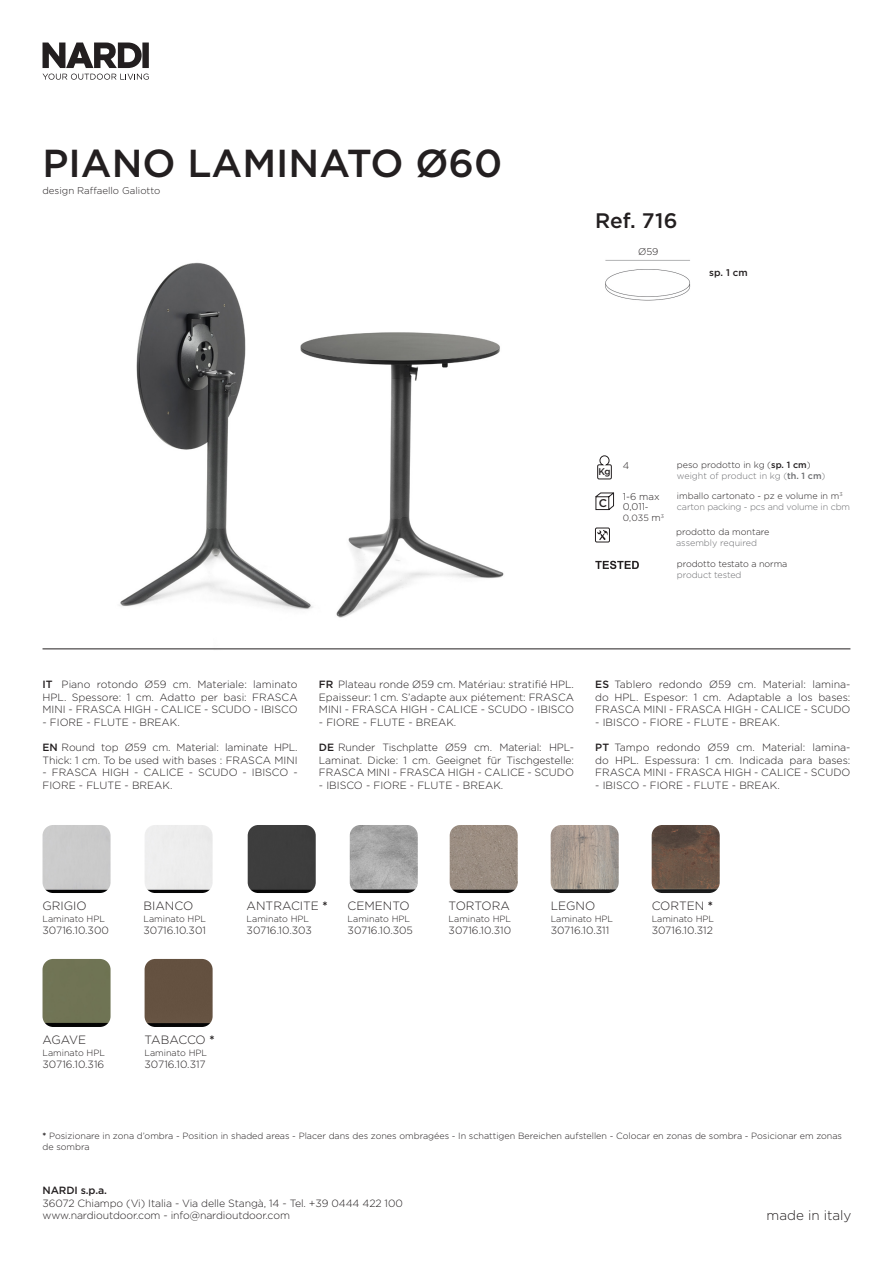
<style>
.page{position:relative;width:893px;height:1263px;background:#fff}
.page>*{position:absolute;margin:0;border:0;box-sizing:border-box;transform-origin:0 0}
.t1{font:500 39px "Gotham N";color:#231f20}
.t2{font:500 21px "Gotham N";color:#231f20}
.t3{font:300 13.5px "Gotham N";color:#231f20}
.t4{font:300 12px "Gotham N";color:#231f20}
.t5{font:300 12px "Gotham N";letter-spacing:-.02em;color:#231f20}
.t6{font:500 11.25px "Gotham N";color:#231f20}
.t7{font:300 10.5px/12.6px "Gotham N";color:#231f20;text-align:justify}
.t8{font:500 10.5px "Gotham N";letter-spacing:-.01em;color:#231f20}
.t9{font:300 9.75px "Gotham N";color:#231f20}
.t10{font:500 9.75px "Gotham N";color:#231f20}
.t11{font:500 9.75px "Gotham N";color:#231f20;scale:.93 1}
.t12{font:300 9px/10.8px "Gotham N";color:#231f20}
.t13{font:300 9px "Gotham N";letter-spacing:-.015em;color:#6c6d70}
.s1{font-size:9px}
.s2{font-size:9.75px}
.s3{font-weight:500}
.s4{font-weight:700}
</style>
<div class="page">
<svg style="left:43px;top:43px;width:106px;height:25px"></svg>
<svg style="left:43px;top:74px;width:106px;height:6px"></svg>
<img style="left:69px;top:262px;width:478px;height:388px">
<div style="left:595px;top:528px;width:15px;height:14px;border:1px solid #231f20"></div>
<svg style="left:597px;top:530px;width:11px;height:10px"></svg>
<svg style="left:595px;top:492px;width:20px;height:19px"></svg>
<svg style="left:597px;top:455px;width:15px;height:25px"></svg>
<img style="left:551px;top:825px;width:68px;height:68px">
<img style="left:43px;top:825px;width:68px;height:68px">
<img style="left:43px;top:959px;width:68px;height:68px">
<img style="left:145px;top:959px;width:68px;height:68px">
<img style="left:350px;top:825px;width:68px;height:68px">
<img style="left:145px;top:825px;width:68px;height:68px">
<img style="left:450px;top:825px;width:68px;height:68px">
<img style="left:248px;top:825px;width:68px;height:68px">
<img style="left:652px;top:825px;width:68px;height:68px">
<svg style="left:595px;top:561px;width:44px;height:8px"></svg>
<img style="left:605px;top:260px;width:86px;height:41px">
<hr style="left:43px;top:648px;width:807px;height:1px;background:#231f20">
<p class="t1" style="left:43px;top:141px;width:461px">PIANO LAMINATO Ø60</p>
<p class="t9" style="left:43px;top:185px;width:119px">design Raffaello Galiotto</p>
<p class="t2" style="left:595px;top:209px;width:84px">Ref. 716</p>
<p class="t9" style="left:638px;top:246px;width:22px">Ø59</p>
<p class="t10" style="left:709px;top:267px;width:40px">sp. 1 cm</p>
<p class="t11" style="left:598px;top:466px;width:15px">Kg</p>
<p class="t6" style="left:599px;top:497px;width:10px">C</p>
<p class="t9" style="left:623px;top:460px;width:8px">4</p>
<p class="t9" style="left:623px;top:491px;width:38px">1-6 max</p>
<p class="t9" style="left:623px;top:501px;width:27px">0,011<span class="s1">-</span></p>
<p class="t12" style="left:623px;top:512px;width:43px">0,035 <span class="s2">m</span><sup>3</sup></p>
<p class="t12" style="left:677px;top:460px;width:135px">peso prodotto in kg (<span class="s3">sp. 1 cm</span>)</p>
<p class="t13" style="left:677px;top:471px;width:150px">weight of product in kg (<span class="s3">th. 1 cm</span>)</p>
<p class="t12" style="left:677px;top:490px;width:167px">imballo cartonato - pz e volume in m<sup>3</sup></p>
<p class="t13" style="left:677px;top:502px;width:175px">carton packing - pcs and volume in cbm</p>
<p class="t12" style="left:676px;top:527px;width:95px">prodotto da montare</p>
<p class="t13" style="left:676px;top:538px;width:82px">assembly required</p>
<p class="t12" style="left:677px;top:559px;width:112px">prodotto testato a norma</p>
<p class="t13" style="left:677px;top:570px;width:66px">product tested</p>
<p class="t7" style="left:43px;top:678px;width:257px"><span class="s3">IT</span> Piano rotondo Ø59 cm. Materiale: laminato HPL. Spessore: 1 cm. Adatto per basi: FRASCA MINI - FRASCA HIGH - CALICE - SCUDO - IBISCO</p>
<p class="t7" style="left:43px;top:716px;width:139px">- FIORE - FLUTE - BREAK.</p>
<p class="t7" style="left:43px;top:741px;width:257px"><span class="s3">EN</span> Round top Ø59 cm. Material: laminate HPL.<br>Thick: 1 cm. To be used with bases : FRASCA MINI</p>
<p class="t7" style="left:43px;top:766px;width:257px">- FRASCA HIGH - CALICE - SCUDO - IBISCO -<br>FIORE - FLUTE - BREAK.</p>
<p class="t7" style="left:319px;top:678px;width:257px"><span class="s3">FR</span> Plateau ronde Ø59 cm. Matériau: stratifié HPL.<br>Epaisseur: 1 cm. S’adapte aux piétement: FRASCA MINI - FRASCA HIGH - CALICE - SCUDO - IBISCO</p>
<p class="t7" style="left:319px;top:716px;width:139px">- FIORE - FLUTE - BREAK.</p>
<p class="t7" style="left:319px;top:741px;width:257px"><span class="s3">DE</span> Runder Tischplatte Ø59 cm. Material: HPL-Laminat. Dicke: 1 cm. Geeignet für Tischgestelle:<br>FRASCA MINI - FRASCA HIGH - CALICE - SCUDO</p>
<p class="t7" style="left:319px;top:779px;width:186px">- IBISCO - FIORE - FLUTE - BREAK.</p>
<p class="t7" style="left:595px;top:678px;width:257px"><span class="s3">ES</span> Tablero redondo Ø59 cm. Material: lamina&shy;do HPL. Espesor: 1 cm. Adaptable a los bases:<br>FRASCA MINI - FRASCA HIGH - CALICE - SCUDO</p>
<p class="t7" style="left:595px;top:716px;width:186px">- IBISCO - FIORE - FLUTE - BREAK.</p>
<p class="t7" style="left:595px;top:741px;width:257px"><span class="s3">PT</span> Tampo redondo Ø59 cm. Material: lamina&shy;do HPL. Espessura: 1 cm. Indicada para bases:<br>FRASCA MINI - FRASCA HIGH - CALICE - SCUDO</p>
<p class="t7" style="left:595px;top:779px;width:186px">- IBISCO - FIORE - FLUTE - BREAK.</p>
<p class="t4" style="left:43px;top:899px;width:46px">GRIGIO</p>
<p class="t12" style="left:43px;top:913px;width:64px">Laminato HPL</p>
<p class="t7" style="left:43px;top:924px;width:68px">30716.10.300</p>
<p class="t4" style="left:144px;top:899px;width:51px">BIANCO</p>
<p class="t12" style="left:144px;top:913px;width:64px">Laminato HPL</p>
<p class="t7" style="left:144px;top:924px;width:64px">30716.10.301</p>
<p class="t4" style="left:247px;top:899px;width:83px">ANTRACITE <span class="s4">*</span></p>
<p class="t12" style="left:247px;top:913px;width:64px">Laminato HPL</p>
<p class="t7" style="left:247px;top:924px;width:67px">30716.10.303</p>
<p class="t4" style="left:348px;top:899px;width:64px">CEMENTO</p>
<p class="t12" style="left:348px;top:913px;width:64px">Laminato HPL</p>
<p class="t7" style="left:348px;top:924px;width:67px">30716.10.305</p>
<p class="t4" style="left:449px;top:899px;width:63px">TORTORA</p>
<p class="t12" style="left:449px;top:913px;width:64px">Laminato HPL</p>
<p class="t7" style="left:449px;top:924px;width:64px">30716.10.310</p>
<p class="t4" style="left:43px;top:1033px;width:45px">AGAVE</p>
<p class="t12" style="left:43px;top:1047px;width:64px">Laminato HPL</p>
<p class="t7" style="left:43px;top:1058px;width:63px">30716.10.316</p>
<p class="t5" style="left:145px;top:1033px;width:72px">TABACCO <span class="s4">*</span></p>
<p class="t12" style="left:145px;top:1047px;width:64px">Laminato HPL</p>
<p class="t7" style="left:145px;top:1058px;width:63px">30716.10.317</p>
<p class="t4" style="left:551px;top:899px;width:46px">LEGNO</p>
<p class="t12" style="left:551px;top:913px;width:64px">Laminato HPL</p>
<p class="t7" style="left:551px;top:924px;width:60px">30716.10.311</p>
<p class="t4" style="left:652px;top:899px;width:63px">CORTEN <span class="s4">*</span></p>
<p class="t12" style="left:652px;top:913px;width:64px">Laminato HPL</p>
<p class="t7" style="left:652px;top:924px;width:63px">30716.10.312</p>
<p class="t12" style="left:43px;top:1131px;width:801px"><span class="s4">*</span> Posizionare in zona d’ombra - Position in shaded areas - Placer dans des zones ombragées - In schattigen Bereichen aufstellen - Colocar en zonas de sombra - Posicionar em zonas de sombra</p>
<p class="t8" style="left:43px;top:1184px;width:66px">NARDI s.p.a.</p>
<p class="t7" style="left:43px;top:1196px;width:362px">36072 Chiampo (Vi) Italia - Via delle Stangà, 14 - Tel. +39 0444 422 100 www.nardioutdoor.com - info@nardioutdoor.com</p>
<p class="t3" style="left:767px;top:1207px;width:86px">made in italy</p>
</div>
